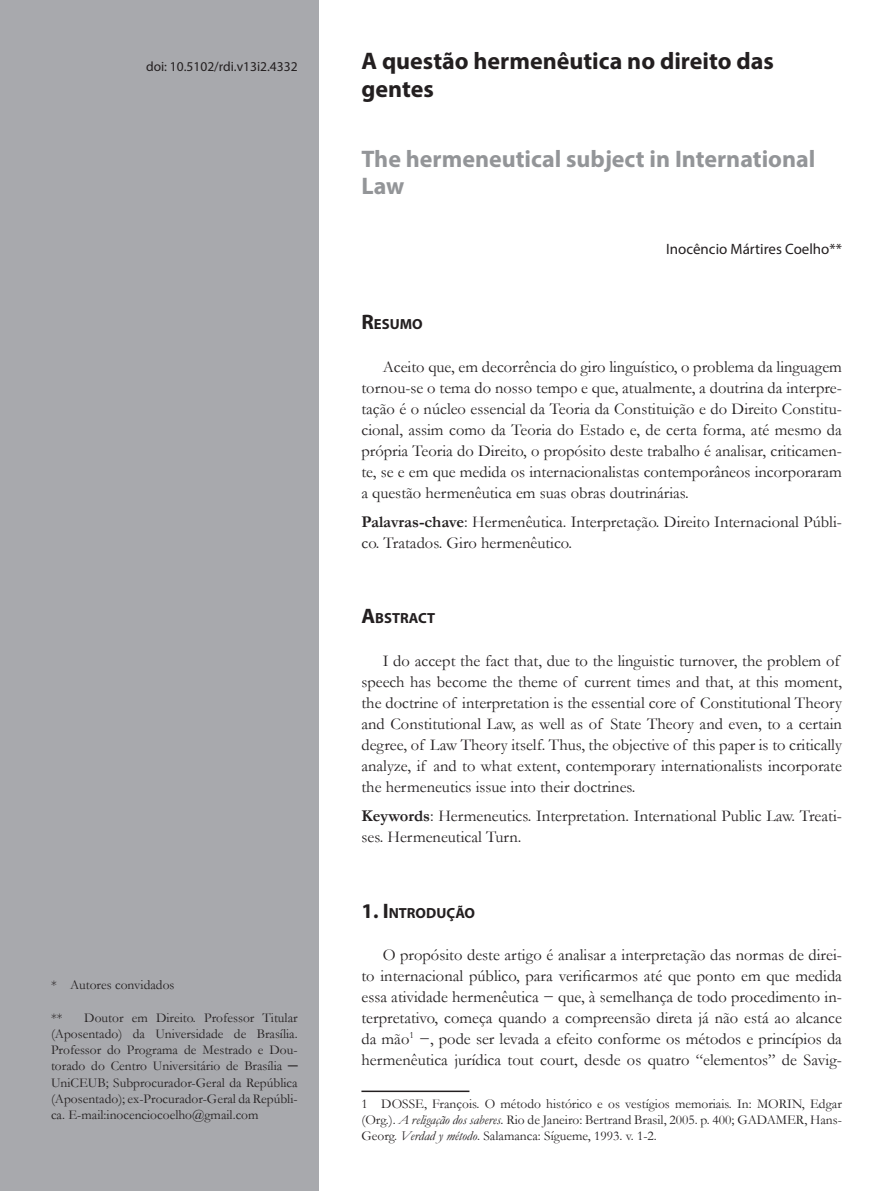
<style>
.page{position:relative;width:893px;height:1191px;background:#fff}
.page>*{position:absolute;margin:0;border:0;box-sizing:border-box;transform-origin:0 0}
.Tit2{font:700 24px/27.6px "Myriad Pro";color:#939598}
.Tit{font:700 24px/27.6px "Myriad Pro";color:#231f20}
.texto{font:16.5px/21px "Garamond";color:#231f20;text-align:justify}
.text_sem_recuo{font:16.5px/21px "Garamond";color:#231f20}
.Myriad_10{font:15px "Myriad Pro";color:#231f20}
.Subt{font:700 14.7px "Myriad Pro";color:#231f20}
.rodape{font:13.5px/16.2px "Garamond";color:#231f20;text-align:justify}
.Doi{font:13.5px "Myriad Pro";color:#231f20}
.s1{font-size:21px}
.s2{font-weight:700}
.s3{font-style:italic}
</style>
<div class="page">
<div style="left:0;top:0;width:319px;height:1191px;background:#a8a9ad"></div>
<hr style="left:361px;top:1090px;width:108px;height:2px;background:#231f20">
<p class="Doi" style="left:146px;top:58px;width:153px">doi: 10.5102/rdi.v13i2.4332</p>
<p class="Tit" style="left:361px;top:46px;width:414px">A questão hermenêutica no direito das gentes</p>
<p class="Tit2" style="left:361px;top:144px;width:455px">The hermeneutical subject in International<br>Law</p>
<p class="Myriad_10" style="left:666px;top:240px;width:177px">Inocêncio Mártires Coelho**</p>
<p class="Subt" style="left:361px;top:315px;width:63px"><span class="s1">R</span>ESUMO</p>
<p class="texto" style="left:361px;top:355px;width:482px;text-indent:21px">Aceito que, em decorrência do giro linguístico, o problema da linguagem tornou-se o tema do nosso tempo e que, atualmente, a doutrina da interpre&shy;tação é o núcleo essencial da Teoria da Constituição e do Direito Constitu&shy;cional, assim como da Teoria do Estado e, de certa forma, até mesmo da própria Teoria do Direito, o propósito deste trabalho é analisar, criticamen&shy;te, se e em que medida os internacionalistas contemporâneos incorporaram a questão hermenêutica em suas obras doutrinárias.</p>
<p class="text_sem_recuo" style="left:361px;top:511px;width:482px"><span class="s2">Palavras-chave</span>: Hermenêutica. Interpretação. Direito Internacional Públi&shy;co. Tratados. Giro hermenêutico.</p>
<p class="rodape" style="left:51px;top:976px;width:125px">* Autores convidados</p>
<p class="rodape" style="left:51px;top:1009px;width:13px">**</p>
<p class="rodape" style="left:51px;top:1009px;width:248px;text-indent:33px">Doutor em Direito. Professor Titular (Aposentado) da Universidade de Brasília.<br>Professor do Programa de Mestrado e Dou&shy;torado do Centro Universitário de Brasília ─ UniCEUB; Subprocurador-Geral da República (Aposentado); ex-Procurador-Geral da Repúbli&shy;ca. E-mail:inocenciocoelho@gmail.com</p>
<p class="Subt" style="left:361px;top:609px;width:75px"><span class="s1">A</span>BSTRACT</p>
<p class="texto" style="left:361px;top:649px;width:482px;text-align:left;text-indent:21px">I do accept the fact that, due to the linguistic turnover, the problem of speech has become the theme of current times and that, at this moment, the doctrine of interpretation is the essential core of Constitutional Theory and Constitutional Law, as well as of State Theory and even, to a certain degree, of Law Theory itself. Thus, the objective of this paper is to critically analyze, if and to what extent, contemporary internationalists incorporate the hermeneutics issue into their doctrines.</p>
<p class="text_sem_recuo" style="left:361px;top:805px;width:482px"><span class="s2">Keywords</span>: Hermeneutics. Interpretation. International Public Law. Treati&shy;ses. Hermeneutical Turn.</p>
<p class="Subt" style="left:361px;top:903px;width:115px"><span class="s1">1. I</span> NTRODUÇÃO</p>
<p class="texto" style="left:361px;top:943px;width:482px;text-indent:21px">O propósito deste artigo é analisar a interpretação das normas de direi&shy;to internacional público, para verificarmos até que ponto em que medida essa atividade hermenêutica − que, à semelhança de todo procedimento in&shy;terpretativo, começa quando a compreensão direta já não está ao alcance da mão<sup>1</sup> −, pode ser levada a efeito conforme os métodos e princípios da hermenêutica jurídica tout court, desde os quatro “elementos” de Savig-</p>
<p class="rodape" style="left:361px;top:1094px;width:482px">1 DOSSE, François. O método histórico e os vestígios memoriais. In: MORIN, Edgar (Org.). <span class="s3">A religação dos saberes</span>. Rio de Janeiro: Bertrand Brasil, 2005. p. 400; GADAMER, Hans-Georg. <span class="s3">Verdad y método</span>. Salamanca: Sígueme, 1993. v. 1-2.</p>
</div>
